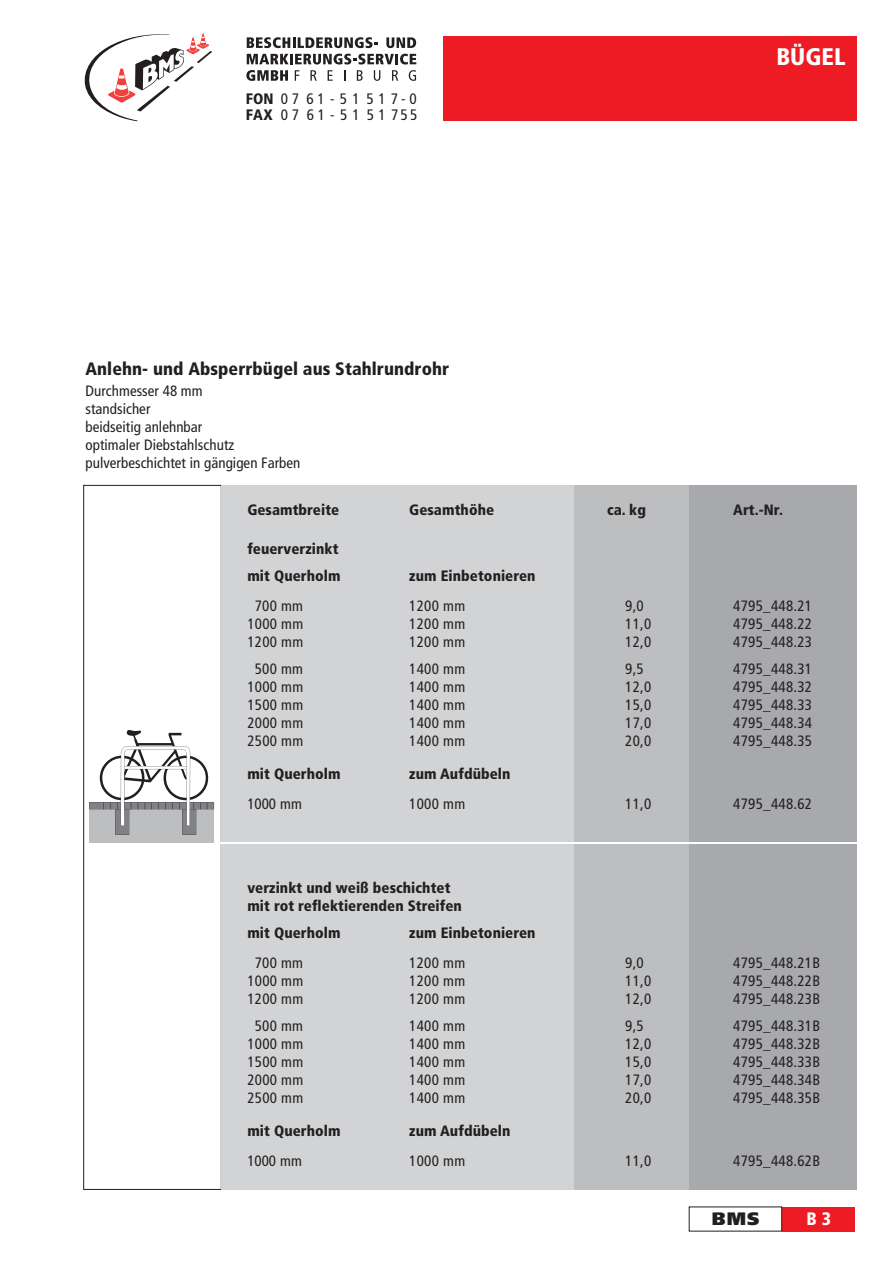
<style>
.page{position:relative;width:893px;height:1263px;background:#fff}
.page>*{position:absolute;margin:0;border:0;box-sizing:border-box;transform-origin:0 0}
.t1{font:900 condensed 24px "Frutiger LT";letter-spacing:.005em;color:#fff}
.t2{font:900 condensed 18px "Frutiger LT";letter-spacing:.005em;color:#231f20}
.t3{font:900 18px "Frutiger LT";color:#231f20}
.t4{font:900 condensed 18px "Frutiger LT";color:#fff}
.t5{font:condensed 15.15px/16.4px "Frutiger LT";letter-spacing:.275em;color:#231f20}
.t6{font:condensed 15px/18px "Frutiger LT";letter-spacing:.02em;color:#231f20}
.t7{font:900 condensed 15px/27px "Frutiger LT";letter-spacing:.005em;color:#231f20}
.s1{font-weight:900}
</style>
<div class="page">
<div style="left:443px;top:36px;width:413px;height:85px;background:#ed1c24"></div>
<div style="left:668px;top:485px;width:189px;height:705px;background:#a7a9ac"></div>
<svg style="left:84px;top:33px;width:128px;height:88px"></svg>
<svg style="left:247px;top:37px;width:131px;height:11px"></svg>
<svg style="left:386px;top:37px;width:30px;height:11px"></svg>
<svg style="left:246px;top:54px;width:170px;height:27px"></svg>
<div style="left:573px;top:485px;width:116px;height:705px;background:#bcbec0"></div>
<div style="left:782px;top:1207px;width:72px;height:24px;background:#ed1c24"></div>
<div style="left:83px;top:485px;width:138px;height:705px;border:1px solid #231f20"></div>
<div style="left:221px;top:485px;width:353px;height:705px;background:#d1d3d4"></div>
<hr style="left:207px;top:843px;width:663px;height:1px;background:#fff">
<div style="left:89px;top:805px;width:125px;height:38px;background:#bcbec0"></div>
<svg style="left:90px;top:730px;width:124px;height:105px"></svg>
<p class="t5" style="left:246px;top:92px;width:173px"><span class="s1">FON</span> 07 61-51 517-0<br><span class="s1">FAX</span> 07 61-51 51755</p>
<p class="t2" style="left:85px;top:361px;width:365px">Anlehn- und Absperrbügel aus Stahlrundrohr</p>
<p class="t6" style="left:85px;top:384px;width:216px">Durchmesser 48 mm<br>standsicher<br>beidseitig anlehnbar<br>optimaler Diebstahlschutz pulverbeschichtet in gängigen Farben</p>
<p class="t1" style="left:776px;top:46px;width:71px">BÜGEL</p>
<p class="t7" style="left:247px;top:497px;width:93px">Gesamtbreite</p>
<p class="t7" style="left:409px;top:497px;width:86px">Gesamthöhe</p>
<p class="t7" style="left:607px;top:497px;width:40px">ca. kg</p>
<p class="t7" style="left:733px;top:497px;width:51px">Art.-Nr.</p>
<p class="t7" style="left:247px;top:536px;width:95px">feuerverzinkt mit Querholm</p>
<p class="t7" style="left:409px;top:563px;width:128px">zum Einbetonieren</p>
<p class="t6" style="left:255px;top:598px;width:50px">700 mm</p>
<p class="t6" style="left:409px;top:598px;width:57px">1200 mm</p>
<p class="t6" style="left:625px;top:598px;width:20px">9,0</p>
<p class="t6" style="left:733px;top:598px;width:80px">4795_448.21</p>
<p class="t6" style="left:247px;top:616px;width:57px">1000 mm</p>
<p class="t6" style="left:409px;top:616px;width:57px">1200 mm</p>
<p class="t6" style="left:625px;top:616px;width:28px">11,0</p>
<p class="t6" style="left:733px;top:616px;width:80px">4795_448.22</p>
<p class="t6" style="left:247px;top:634px;width:57px">1200 mm</p>
<p class="t6" style="left:409px;top:634px;width:57px">1200 mm</p>
<p class="t6" style="left:625px;top:634px;width:28px">12,0</p>
<p class="t6" style="left:733px;top:634px;width:80px">4795_448.23</p>
<p class="t6" style="left:255px;top:661px;width:50px">500 mm</p>
<p class="t6" style="left:409px;top:661px;width:57px">1400 mm</p>
<p class="t6" style="left:625px;top:661px;width:20px">9,5</p>
<p class="t6" style="left:733px;top:661px;width:80px">4795_448.31</p>
<p class="t6" style="left:247px;top:679px;width:57px">1000 mm</p>
<p class="t6" style="left:409px;top:679px;width:57px">1400 mm</p>
<p class="t6" style="left:625px;top:679px;width:28px">12,0</p>
<p class="t6" style="left:733px;top:679px;width:80px">4795_448.32</p>
<p class="t6" style="left:247px;top:697px;width:57px">1500 mm</p>
<p class="t6" style="left:409px;top:697px;width:57px">1400 mm</p>
<p class="t6" style="left:625px;top:697px;width:28px">15,0</p>
<p class="t6" style="left:733px;top:697px;width:80px">4795_448.33</p>
<p class="t6" style="left:247px;top:715px;width:57px">2000 mm</p>
<p class="t6" style="left:409px;top:715px;width:57px">1400 mm</p>
<p class="t6" style="left:625px;top:715px;width:28px">17,0</p>
<p class="t6" style="left:733px;top:715px;width:80px">4795_448.34</p>
<p class="t6" style="left:247px;top:733px;width:57px">2500 mm</p>
<p class="t6" style="left:409px;top:733px;width:57px">1400 mm</p>
<p class="t6" style="left:625px;top:733px;width:28px">20,0</p>
<p class="t6" style="left:733px;top:733px;width:80px">4795_448.35</p>
<p class="t7" style="left:247px;top:761px;width:95px">mit Querholm</p>
<p class="t7" style="left:409px;top:761px;width:103px">zum Aufdübeln</p>
<p class="t6" style="left:247px;top:796px;width:56px">1000 mm</p>
<p class="t6" style="left:409px;top:796px;width:57px">1000 mm</p>
<p class="t6" style="left:625px;top:796px;width:28px">11,0</p>
<p class="t6" style="left:733px;top:796px;width:80px">4795_448.62</p>
<p class="t7" style="left:247px;top:880px;width:216px;line-height:18px">verzinkt und weiß beschichtet mit rot reflektierenden Streifen</p>
<p class="t7" style="left:247px;top:920px;width:95px">mit Querholm</p>
<p class="t7" style="left:409px;top:920px;width:128px">zum Einbetonieren</p>
<p class="t6" style="left:255px;top:955px;width:50px">700 mm</p>
<p class="t6" style="left:409px;top:955px;width:57px">1200 mm</p>
<p class="t6" style="left:625px;top:955px;width:20px">9,0</p>
<p class="t6" style="left:733px;top:955px;width:88px">4795_448.21B</p>
<p class="t6" style="left:247px;top:973px;width:57px">1000 mm</p>
<p class="t6" style="left:409px;top:973px;width:57px">1200 mm</p>
<p class="t6" style="left:625px;top:973px;width:28px">11,0</p>
<p class="t6" style="left:733px;top:973px;width:88px">4795_448.22B</p>
<p class="t6" style="left:247px;top:991px;width:57px">1200 mm</p>
<p class="t6" style="left:409px;top:991px;width:57px">1200 mm</p>
<p class="t6" style="left:625px;top:991px;width:28px">12,0</p>
<p class="t6" style="left:733px;top:991px;width:88px">4795_448.23B</p>
<p class="t6" style="left:255px;top:1018px;width:50px">500 mm</p>
<p class="t6" style="left:409px;top:1018px;width:57px">1400 mm</p>
<p class="t6" style="left:625px;top:1018px;width:20px">9,5</p>
<p class="t6" style="left:733px;top:1018px;width:88px">4795_448.31B</p>
<p class="t6" style="left:247px;top:1036px;width:57px">1000 mm</p>
<p class="t6" style="left:409px;top:1036px;width:57px">1400 mm</p>
<p class="t6" style="left:625px;top:1036px;width:28px">12,0</p>
<p class="t6" style="left:733px;top:1036px;width:88px">4795_448.32B</p>
<p class="t6" style="left:247px;top:1054px;width:57px">1500 mm</p>
<p class="t6" style="left:409px;top:1054px;width:57px">1400 mm</p>
<p class="t6" style="left:625px;top:1054px;width:28px">15,0</p>
<p class="t6" style="left:733px;top:1054px;width:88px">4795_448.33B</p>
<p class="t6" style="left:247px;top:1072px;width:57px">2000 mm</p>
<p class="t6" style="left:409px;top:1072px;width:57px">1400 mm</p>
<p class="t6" style="left:625px;top:1072px;width:28px">17,0</p>
<p class="t6" style="left:733px;top:1072px;width:88px">4795_448.34B</p>
<p class="t6" style="left:247px;top:1090px;width:57px">2500 mm</p>
<p class="t6" style="left:409px;top:1090px;width:57px">1400 mm</p>
<p class="t6" style="left:625px;top:1090px;width:28px">20,0</p>
<p class="t6" style="left:733px;top:1090px;width:88px">4795_448.35B</p>
<p class="t7" style="left:247px;top:1118px;width:95px">mit Querholm</p>
<p class="t7" style="left:409px;top:1118px;width:103px">zum Aufdübeln</p>
<p class="t6" style="left:247px;top:1153px;width:56px">1000 mm</p>
<p class="t6" style="left:409px;top:1153px;width:57px">1000 mm</p>
<p class="t6" style="left:625px;top:1153px;width:28px">11,0</p>
<p class="t6" style="left:733px;top:1153px;width:88px">4795_448.62B</p>
<p class="t3" style="left:712px;top:1208px;width:49px">BMS</p>
<p class="t4" style="left:806px;top:1211px;width:26px">B 3</p>
</div>
